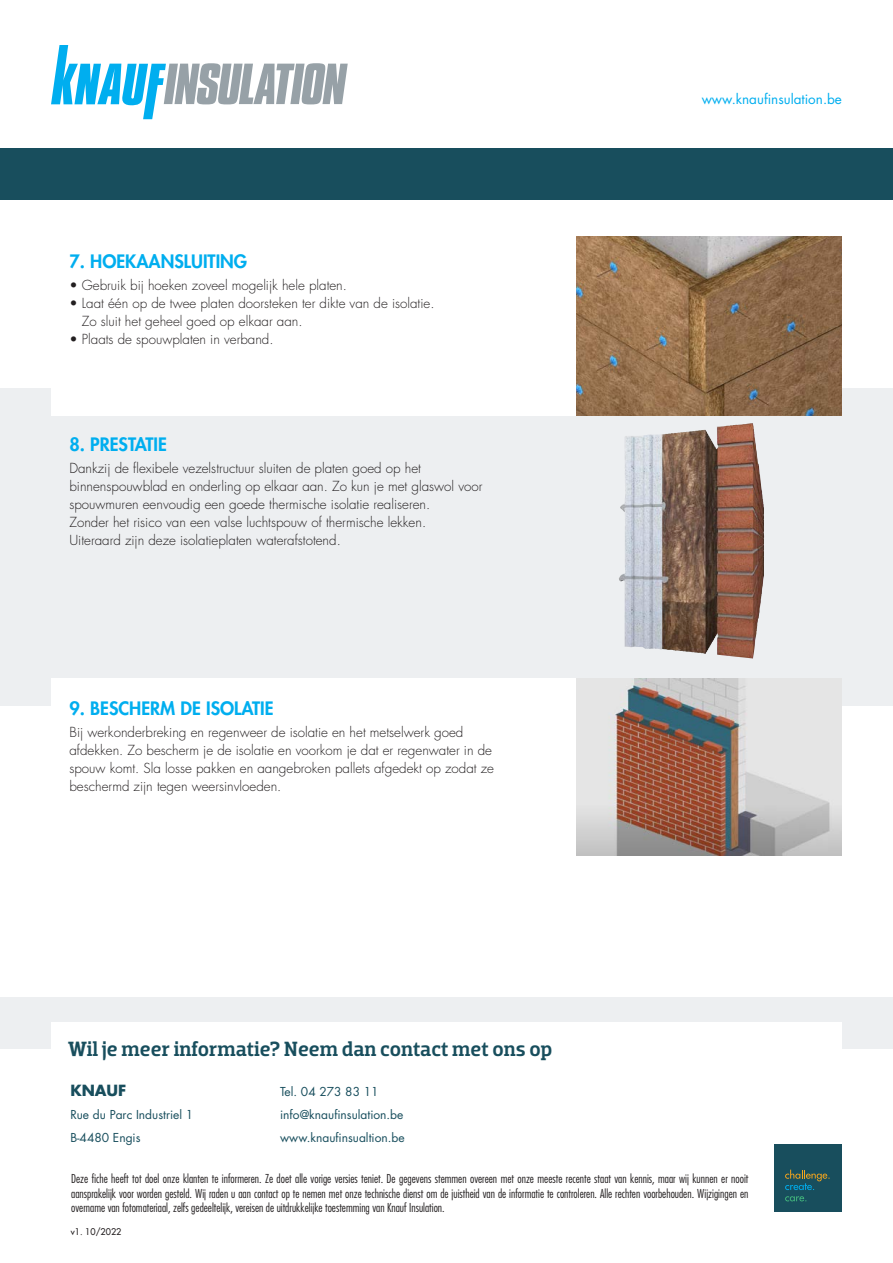
<style>
.page{position:relative;width:893px;height:1263px;background:#fff}
.page>*{position:absolute;margin:0;border:0;box-sizing:border-box;transform-origin:0 0}
.t1{font:500 21px "Dobra Slab";color:#184e5d}
.t2{font:800 18px "Futura Std";color:#00aeef}
.t3{font:700 15px "Futura Std";color:#184e5d}
.platte_tekst{font:300 13.5px/18px "Futura Std";color:#231f20}
.t4{font:13.5px "Futura Std";color:#00aeef}
.t5{font:300 condensed 12px/14.4px "Futura";color:#231f20;text-align:justify}
.t6{font:12px "Futura Std";color:#184e5d}
.Default{font:500 9px "Futura Std";color:#231f20}
</style>
<div class="page">
<div style="left:0;top:388px;width:893px;height:318px;background:#edeff1"></div>
<div style="left:51px;top:361px;width:791px;height:54px;background:#fff"></div>
<div style="left:0;top:149px;width:893px;height:51px;background:#184e5d"></div>
<svg style="left:51px;top:45px;width:297px;height:74px"></svg>
<img style="left:576px;top:236px;width:266px;height:179px">
<div style="left:0;top:997px;width:893px;height:51px;background:#edeff1"></div>
<div style="left:774px;top:1144px;width:68px;height:68px;background:#184e5d"></div>
<svg style="left:785px;top:1170px;width:45px;height:20px"></svg>
<svg style="left:785px;top:1196px;width:21px;height:5px"></svg>
<div style="left:51px;top:1023px;width:791px;height:51px;background:#fff"></div>
<div style="left:51px;top:679px;width:791px;height:54px;background:#fff"></div>
<img style="left:619px;top:424px;width:126px;height:225px">
<img style="left:576px;top:679px;width:266px;height:177px">
<p class="t2" style="left:69px;top:250px;width:179px">7. HOEKAANSLUITING</p>
<p class="platte_tekst" style="left:69px;top:277px;width:279px">• Gebruik bij hoeken zoveel mogelijk hele platen.</p>
<p class="platte_tekst" style="left:82px;top:295px;width:354px;text-indent:-12px">• Laat één op de twee platen doorsteken ter dikte van de isolatie.<br>Zo sluit het geheel goed op elkaar aan.</p>
<p class="platte_tekst" style="left:69px;top:331px;width:206px">• Plaats de spouwplaten in verband.</p>
<p class="t2" style="left:69px;top:433px;width:99px">8. PRESTATIE</p>
<p class="platte_tekst" style="left:69px;top:460px;width:414px">Dankzij de flexibele vezelstructuur sluiten de platen goed op het binnenspouwblad en onderling op elkaar aan. Zo kun je met glaswol voor spouwmuren eenvoudig een goede thermische isolatie realiseren.<br>Zonder het risico van een valse luchtspouw of thermische lekken.<br>Uiteraard zijn deze isolatieplaten waterafstotend.</p>
<p class="t2" style="left:69px;top:697px;width:206px">9. BESCHERM DE ISOLATIE</p>
<p class="platte_tekst" style="left:69px;top:724px;width:426px">Bij werkonderbreking en regenweer de isolatie en het metselwerk goed afdekken. Zo bescherm je de isolatie en voorkom je dat er regenwater in de spouw komt. Sla losse pakken en aangebroken pallets afgedekt op zodat ze beschermd zijn tegen weersinvloeden.</p>
<p class="t1" style="left:68px;top:1036px;width:486px">Wil je meer informatie? Neem dan contact met ons op</p>
<p class="t3" style="left:70px;top:1080px;width:58px">KNAUF</p>
<p class="t6" style="left:70px;top:1107px;width:124px">Rue du Parc Industriel 1</p>
<p class="t6" style="left:70px;top:1130px;width:72px">B-4480 Engis</p>
<p class="t6" style="left:280px;top:1084px;width:100px">Tel. 04 273 83 11</p>
<p class="t6" style="left:280px;top:1107px;width:125px">info@knaufinsulation.be</p>
<p class="t6" style="left:280px;top:1130px;width:126px">www.knaufinsualtion.be</p>
<p class="t4" style="left:702px;top:91px;width:142px">www.knaufinsulation.be</p>
<p class="t5" style="left:71px;top:1171px;width:679px">Deze fiche heeft tot doel onze klanten te informeren. Ze doet alle vorige versies teniet. De gegevens stemmen overeen met onze meeste recente staat van kennis, maar wij kunnen er nooit aansprakelijk voor worden gesteld. Wij raden u aan contact op te nemen met onze technische dienst om de juistheid van de informatie te controleren. Alle rechten voorbehouden. Wijzigingen en overname van fotomateriaal, zelfs gedeeltelijk, vereisen de uitdrukkelijke toestemming van Knauf Insulation.</p>
<p class="Default" style="left:71px;top:1226px;width:52px">v1. 10/2022</p>
</div>
